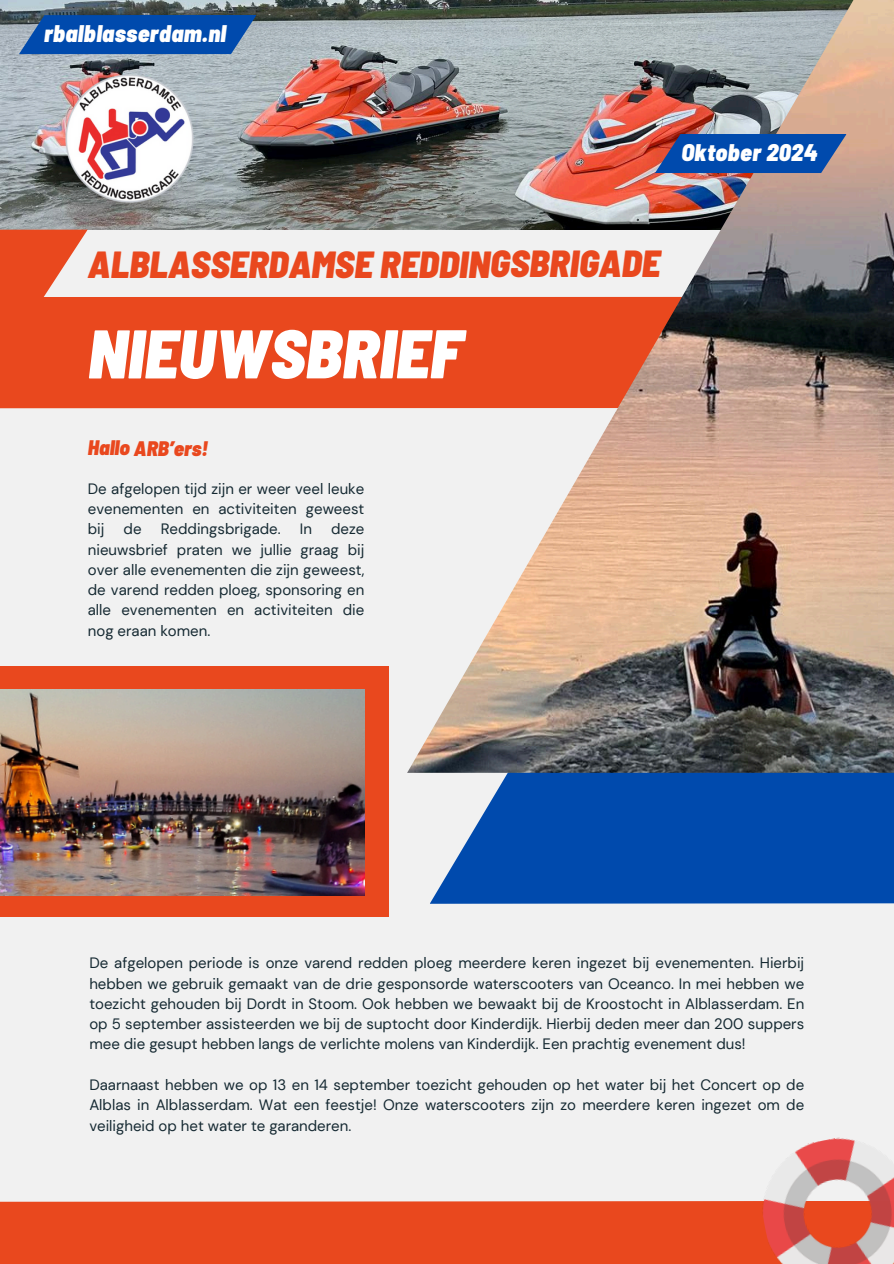
<style>
.page{position:relative;width:894px;height:1264px;background:#fff}
.page>*{position:absolute;margin:0;border:0;box-sizing:border-box;transform-origin:0 0}
.t1{font:italic 900 semi-condensed 68.7px "Barlow";color:#fff}
.t2{font:italic 900 semi-condensed 37.65px "Barlow";color:#e9481e}
.t3{font:italic 900 semi-condensed 24px "Barlow";letter-spacing:.015em;color:#fff}
.t4{font:italic 900 semi-condensed 21px "Barlow";color:#e9481e}
.t5{font:15px/20.2px "DM Sans";color:#152932;text-align:justify}
</style>
<div class="page">
<div style="left:0;top:0;width:893px;height:1263px;background:#f1f1f1"></div>
<svg style="left:429px;top:772px;width:464px;height:131px;background:#1558b2"></svg>
<div style="left:0;top:1201px;width:750px;height:62px;background:#e9481e"></div>
<img style="left:0;top:0;width:407px;height:229px">
<div style="left:0;top:297px;width:407px;height:112px;background:#e9481e"></div>
<img style="left:407px;top:0;width:486px;height:772px">
<svg style="left:0;top:229px;width:88px;height:112px;background:#e9613e"></svg>
<svg style="left:654px;top:134px;width:192px;height:39px;background:#1b4fa2"></svg>
<div style="left:0;top:666px;width:388px;height:251px;background:#e9481e"></div>
<img style="left:0;top:689px;width:364px;height:206px">
<svg style="left:19px;top:15px;width:237px;height:39px;background:#0f53ac"></svg>
<img style="left:58px;top:67px;width:144px;height:144px">
<img style="left:750px;top:1137px;width:143px;height:126px">
<p class="t3" style="left:44px;top:18px;width:183px">rbalblasserdam.nl</p>
<p class="t3" style="left:681px;top:137px;width:137px">Oktober 2024</p>
<h3 class="t2" style="left:88px;top:240px;width:573px">ALBLASSERDAMSE REDDINGSBRIGADE</h3>
<h4 class="t1" style="left:88px;top:310px;width:376px">NIEUWSBRIEF</h4>
<p class="t4" style="left:88px;top:434px;width:122px">Hallo ARB’ers!</p>
<p class="t5" style="left:88px;top:478px;width:278px">De afgelopen tijd zijn er weer veel leuke evenementen en activiteiten geweest bij</p>
<p class="t5" style="left:88px;top:519px;width:278px;text-indent:243px">deze nieuwsbrief praten we jullie graag bij over alle evenementen die zijn geweest, de varend redden ploeg, sponsoring en alle evenementen en activiteiten die nog eraan komen.</p>
<p class="t5" style="left:124px;top:519px;width:19px">de</p>
<p class="t5" style="left:161px;top:519px;width:121px">Reddingsbrigade.</p>
<p class="t5" style="left:300px;top:519px;width:14px">In</p>
<h2 class="t5" style="left:89px;top:953px;width:716px">De afgelopen periode is onze varend redden ploeg meerdere keren ingezet bij evenementen. Hierbij hebben we gebruik gemaakt van de drie gesponsorde waterscooters van Oceanco. In mei hebben we toezicht gehouden bij Dordt in Stoom. Ook hebben we bewaakt bij de Kroostocht in Alblasserdam. En op 5 september assisteerden we bij de suptocht door Kinderdijk. Hierbij deden meer dan 200 suppers mee die gesupt hebben langs de verlichte molens van Kinderdijk. Een prachtig evenement dus!</h2>
<h1 class="t5" style="left:89px;top:1074px;width:716px">Daarnaast hebben we op 13 en 14 september toezicht gehouden op het water bij het Concert op de Alblas in Alblasserdam. Wat een feestje! Onze waterscooters zijn zo meerdere keren ingezet om de veiligheid op het water te garanderen.</h1>
</div>
